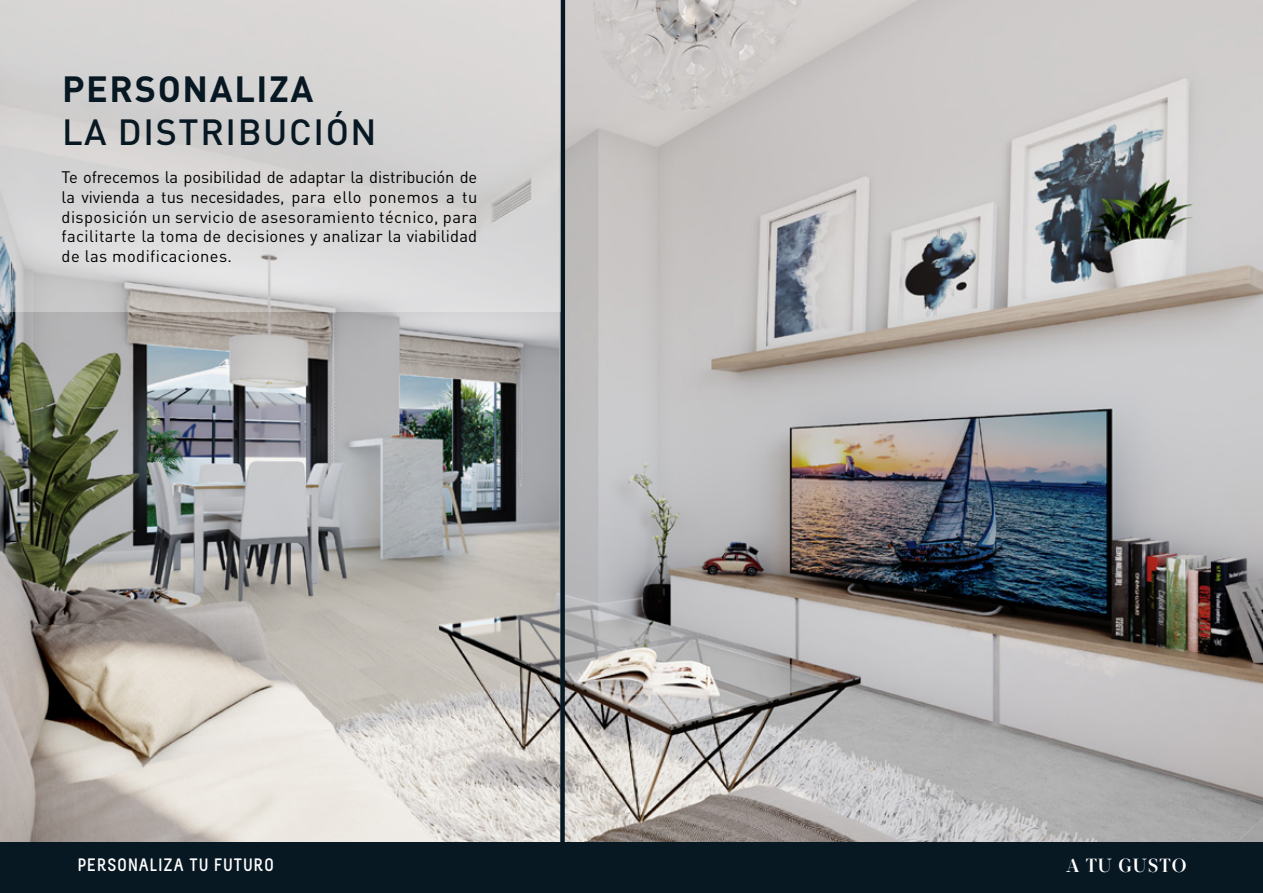
<style>
.page{position:relative;width:1263px;height:893px;background:#fff}
.page>*{position:absolute;margin:0;border:0;box-sizing:border-box;transform-origin:0 0}
.t1{font:500 36px "DIN Pro";letter-spacing:.045em;color:#071823}
.t2{font:700 36px "DIN Pro";letter-spacing:.045em;color:#071823}
.t3{font:700 18.9px "Glosa Display W01";letter-spacing:.05em;color:#fff}
.t4{font:700 18px "Melbourne";letter-spacing:.05em;color:#fff}
.t5{font:16.5px/19.8px "DIN Pro";letter-spacing:.01em;color:#000;text-align:justify}
</style>
<div class="page">
<img style="left:0;top:312px;width:560px;height:530px">
<img style="left:560px;top:0;width:703px;height:842px">
<svg style="left:0;top:0;width:560px;height:312px;background:#d5d4d4"></svg>
<div style="left:0;top:842px;width:1263px;height:51px;background:#071823"></div>
<h1 class="t2" style="left:62px;top:59px;width:253px">PERSONALIZA</h1>
<h1 class="t1" style="left:62px;top:103px;width:316px">LA DISTRIBUCIÓN</h1>
<p class="t5" style="left:62px;top:166px;width:417px">Te ofrecemos la posibilidad de adaptar la distribución de la vivienda a tus necesidades, para ello ponemos a tu disposición un servicio de asesoramiento técnico, para facilitarte la toma de decisiones y analizar la viabilidad de las modificaciones.</p>
<p class="t4" style="left:78px;top:855px;width:198px">PERSONALIZA TU FUTURO</p>
<p class="t3" style="left:1066px;top:854px;width:122px">A TU GUSTO</p>
</div>
